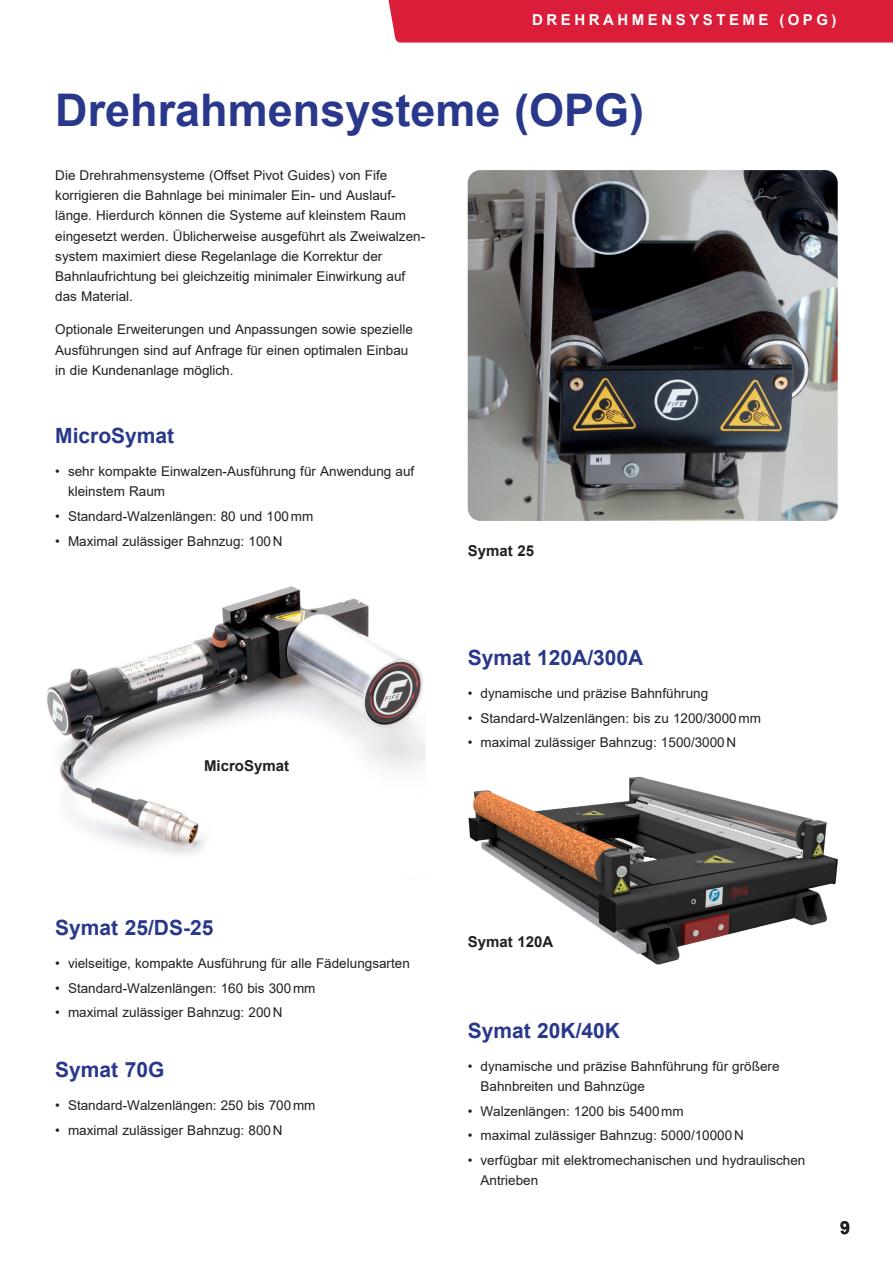
<style>
.page{position:relative;width:893px;height:1263px;background:#fff}
.page>*{position:absolute;margin:0;border:0;box-sizing:border-box;transform-origin:0 0}
.Headline{font:700 45px "Arial";color:#29388b}
.Subline{font:700 21px "Arial";color:#29388b}
.Copy{font:700 18px "Arial";color:#231f20}
.Subline-2{font:700 15px "Arial";color:#231f20}
.Category{font:700 15px "Arial";letter-spacing:.235em;color:#fff}
.Copy-2{font:13.5px/20.2px "Arial";color:#231f20}
</style>
<div class="page">
<div style="left:388px;top:0;width:505px;height:43px;background:#da1d39"></div>
<img style="left:468px;top:170px;width:370px;height:351px">
<img style="left:47px;top:586px;width:378px;height:269px">
<img style="left:468px;top:776px;width:370px;height:189px">
<p class="Category" style="left:532px;top:9px;width:306px">DREHRAHMENSYSTEME (OPG)</p>
<p class="Headline" style="left:55px;top:79px;width:590px">Drehrahmensysteme (OPG)</p>
<p class="Copy-2" style="left:55px;top:165px;width:371px">Die Drehrahmensysteme (Offset Pivot Guides) von Fife korrigieren die Bahnlage bei minimaler Ein- und Auslauf&shy;länge. Hierdurch können die Systeme auf kleinstem Raum eingesetzt werden. Üblicherweise ausgeführt als Zweiwalzen&shy;system maximiert diese Regelanlage die Korrektur der Bahnlaufrichtung bei gleichzeitig minimaler Einwirkung auf das Material.</p>
<p class="Copy-2" style="left:55px;top:319px;width:359px">Optionale Erweiterungen und Anpassungen sowie spezielle<br>Ausführungen sind auf Anfrage für einen optimalen Einbau in die Kundenanlage möglich.</p>
<p class="Subline" style="left:55px;top:421px;width:121px">MicroSymat</p>
<p class="Copy-2" style="left:68px;top:461px;width:348px;text-indent:-13px">• sehr kompakte Einwalzen-Ausführung für Anwendung auf kleinstem Raum</p>
<p class="Copy-2" style="left:55px;top:506px;width:259px">• Standard-Walzenlängen: 80 und 100mm</p>
<p class="Copy-2" style="left:55px;top:530px;width:229px">• Maximal zulässiger Bahnzug: 100N</p>
<p class="Subline-2" style="left:204px;top:755px;width:87px">MicroSymat</p>
<p class="Subline-2" style="left:468px;top:540px;width:68px">Symat 25</p>
<p class="Subline" style="left:468px;top:643px;width:177px">Symat 120A/300A</p>
<p class="Copy-2" style="left:468px;top:683px;width:242px">• dynamische und präzise Bahnführung</p>
<p class="Copy-2" style="left:468px;top:708px;width:295px">• Standard-Walzenlängen: bis zu 1200/3000mm</p>
<p class="Copy-2" style="left:468px;top:732px;width:270px">• maximal zulässiger Bahnzug: 1500/3000N</p>
<p class="Subline" style="left:55px;top:913px;width:160px">Symat 25/DS-25</p>
<p class="Copy-2" style="left:55px;top:953px;width:356px">• vielseitige, kompakte Ausführung für alle Fädelungsarten</p>
<p class="Copy-2" style="left:55px;top:978px;width:262px">• Standard-Walzenlängen: 160 bis 300mm</p>
<p class="Copy-2" style="left:55px;top:1002px;width:229px">• maximal zulässiger Bahnzug: 200N</p>
<p class="Subline" style="left:55px;top:1055px;width:111px">Symat 70G</p>
<p class="Copy-2" style="left:55px;top:1095px;width:262px">• Standard-Walzenlängen: 250 bis 700mm</p>
<p class="Copy-2" style="left:55px;top:1120px;width:229px">• maximal zulässiger Bahnzug: 800N</p>
<p class="Subline-2" style="left:468px;top:931px;width:87px">Symat 120A</p>
<p class="Subline" style="left:468px;top:1016px;width:154px">Symat 20K/40K</p>
<p class="Copy-2" style="left:480px;top:1056px;width:301px;text-indent:-13px">• dynamische und präzise Bahnführung für größere<br>Bahnbreiten und Bahnzüge</p>
<p class="Copy-2" style="left:468px;top:1101px;width:217px">• Walzenlängen: 1200 bis 5400mm</p>
<p class="Copy-2" style="left:468px;top:1125px;width:277px">• maximal zulässiger Bahnzug: 5000/10000N</p>
<p class="Copy-2" style="left:480px;top:1150px;width:326px;text-indent:-13px">• verfügbar mit elektromechanischen und hydraulischen<br>Antrieben</p>
<p class="Copy" style="left:840px;top:1214px;width:12px">9</p>
</div>
